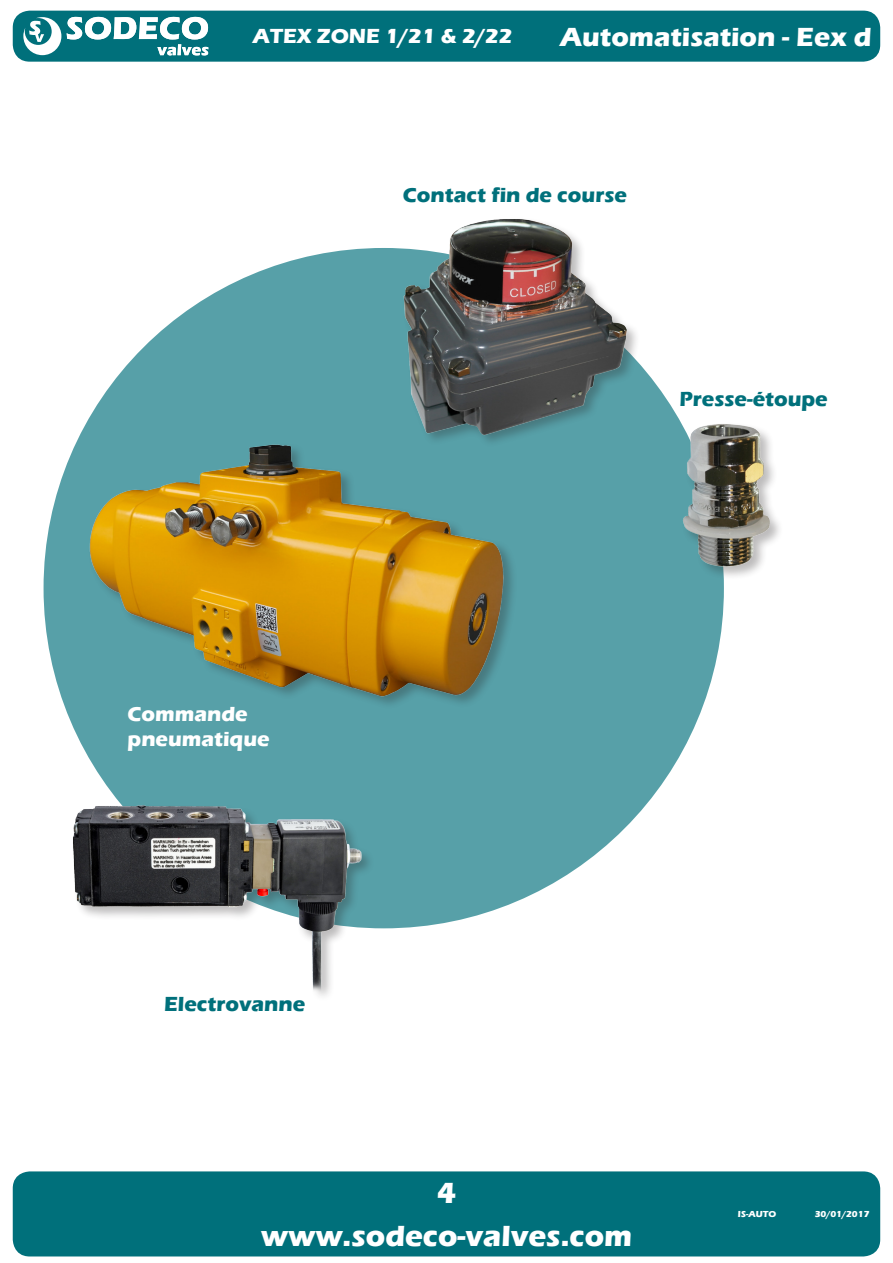
<style>
.page{position:relative;width:893px;height:1263px;background:#fff}
.page>*{position:absolute;margin:0;border:0;box-sizing:border-box;transform-origin:0 0}
.t1{font:700 30px "Eras ITC";color:#fff}
.t2{font:700 27px "Eras ITC";color:#fff}
.t3{font:700 21px "Eras ITC";color:#00707b}
.t4{font:700 21px/25.2px "Eras ITC";color:#fff}
.t5{font:700 9px "Eras ITC";color:#fff}
</style>
<div class="page">
<div style="left:13px;top:1171px;width:867px;height:85px;background:#00707b;border-radius:17px"></div>
<div style="left:13px;top:11px;width:867px;height:51px;background:#00707b;border-radius:17px"></div>
<div style="left:44px;top:248px;width:680px;height:680px;background:#57a0a8;border-radius:50%"></div>
<div style="left:402px;top:217px;width:238px;height:231px;background:#231f20;opacity:.3"></div>
<img style="left:400px;top:217px;width:230px;height:220px">
<div style="left:681px;top:422px;width:103px;height:158px;background:#231f20;opacity:.3"></div>
<img style="left:679px;top:420px;width:94px;height:150px">
<img style="left:73px;top:798px;width:312px;height:195px">
<img style="left:89px;top:433px;width:426px;height:271px">
<svg style="left:23px;top:17px;width:38px;height:38px"></svg>
<svg style="left:67px;top:17px;width:141px;height:38px"></svg>
<p class="t4" style="left:253px;top:24px;width:261px">ATEX ZONE 1/21 &amp; 2/22</p>
<p class="t2" style="left:560px;top:21px;width:313px">Automatisation - Eex d</p>
<p class="t3" style="left:403px;top:182px;width:226px">Contact fin de course</p>
<p class="t3" style="left:679px;top:387px;width:150px">Presse-étoupe</p>
<p class="t4" style="left:128px;top:702px;width:144px">Commande pneumatique</p>
<p class="t3" style="left:164px;top:992px;width:143px">Electrovanne</p>
<h1 class="t1" style="left:437px;top:1176px;width:21px">4</h1>
<h1 class="t1" style="left:261px;top:1218px;width:373px">www.sodeco-valves.com</h1>
<p class="t5" style="left:738px;top:1209px;width:40px">IS-AUTO</p>
<p class="t5" style="left:815px;top:1209px;width:56px">30/01/2017</p>
</div>
